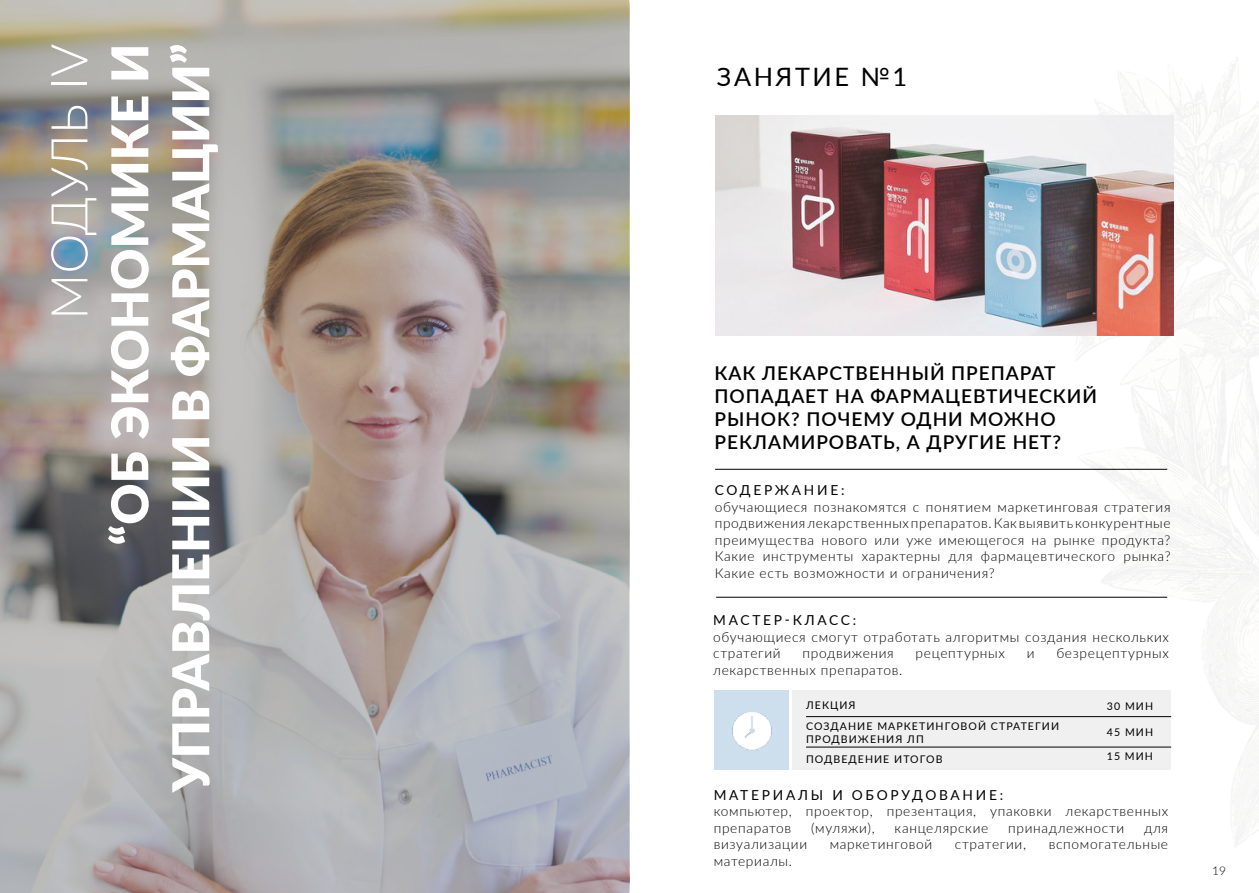
<style>
.page{position:relative;width:1259px;height:893px;background:#fff}
.page>*{position:absolute;margin:0;border:0;box-sizing:border-box;transform-origin:0 0}
.t1{font:900 50.7px/60.9px "Lato";color:#fff;text-align:right}
.t2{font:300 50.7px "Lato";letter-spacing:-.01em;color:#fff}
.t3{font:25.35px "Lato";letter-spacing:.1em;color:#000}
.t4{font:600 19.05px/22.8px "Lato";letter-spacing:.05em;color:#000}
.t5{font:300 13.8px/16.5px "Lato";letter-spacing:.05em;color:#000}
.t6{font:13.8px "Lato";letter-spacing:.2em;color:#000}
.t7{font:300 12px "Lato";color:#000}
.t8{font:10.5px/12.8px "Lato";letter-spacing:.1em;color:#000}
</style>
<div class="page">
<svg style="left:0;top:0;width:629px;height:893px;background:#a5a19e"></svg>
<img style="left:716px;top:116px;width:458px;height:220px">
<hr style="left:715px;top:469px;width:452px;height:1px;background:#000">
<hr style="left:716px;top:597px;width:451px;height:1px;background:#000">
<div style="left:792px;top:690px;width:379px;height:80px;background:#f0f0f0"></div>
<div style="left:714px;top:690px;width:74px;height:80px;background:#cddeed"></div>
<hr style="left:806px;top:716px;width:365px;height:1px;background:#000">
<hr style="left:806px;top:747px;width:365px;height:1px;background:#000">
<img style="left:732px;top:712px;width:39px;height:38px">
<h1 class="t2" style="left:34px;top:320px;width:278px;rotate:-90deg">МОДУЛЬ IV</h1>
<h1 class="t1" style="left:97px;top:792px;width:750px;rotate:-90deg">“ОБ ЭКОНОМИКЕ И<br>УПРАВЛЕНИИ В ФАРМАЦИИ”</h1>
<h2 class="t3" style="left:717px;top:59px;width:192px">ЗАНЯТИЕ №1</h2>
<h3 class="t4" style="left:714px;top:361px;width:384px">КАК ЛЕКАРСТВЕННЫЙ ПРЕПАРАТ<br>ПОПАДАЕТ НА ФАРМАЦЕВТИЧЕСКИЙ<br>РЫНОК? ПОЧЕМУ ОДНИ МОЖНО<br>РЕКЛАМИРОВАТЬ, А ДРУГИЕ НЕТ?</h3>
<p class="t6" style="left:715px;top:480px;width:131px">СОДЕРЖАНИЕ:</p>
<p class="t5" style="left:715px;top:498px;width:457px;text-align:justify">обучающиеся познакомятся с понятием маркетинговая стратегия продвижения лекарственных препаратов. Как выявить конкурентные преимущества нового или уже имеющегося на рынке продукта?<br>Какие инструменты характерны для фармацевтического рынка?<br>Какие есть возможности и ограничения?</p>
<p class="t6" style="left:713px;top:610px;width:145px">МАСТЕР-КЛАСС:</p>
<p class="t5" style="left:713px;top:628px;width:457px">обучающиеся смогут отработать алгоритмы создания нескольких стратегий</p>
<p class="t5" style="left:802px;top:645px;width:93px">продвижения</p>
<p class="t5" style="left:915px;top:645px;width:91px">рецептурных</p>
<p class="t5" style="left:1026px;top:645px;width:9px">и</p>
<p class="t5" style="left:1056px;top:645px;width:114px">безрецептурных</p>
<p class="t5" style="left:713px;top:661px;width:191px">лекарственных препаратов.</p>
<p class="t8" style="left:806px;top:698px;width:51px">ЛЕКЦИЯ</p>
<p class="t8" style="left:1107px;top:700px;width:48px">30 МИН</p>
<p class="t8" style="left:806px;top:720px;width:254px">СОЗДАНИЕ МАРКЕТИНГОВОЙ СТРАТЕГИИ<br>ПРОДВИЖЕНИЯ ЛП</p>
<p class="t8" style="left:1107px;top:726px;width:48px">45 МИН</p>
<p class="t8" style="left:806px;top:752px;width:138px">ПОДВЕДЕНИЕ ИТОГОВ</p>
<p class="t8" style="left:1106px;top:749px;width:48px">15 МИН</p>
<p class="t6" style="left:713px;top:785px;width:291px">МАТЕРИАЛЫ И ОБОРУДОВАНИЕ:</p>
<p class="t5" style="left:713px;top:802px;width:456px">компьютер, проектор, презентация, упаковки лекарственных препаратов</p>
<p class="t5" style="left:811px;top:819px;width:65px">(муляжи),</p>
<p class="t5" style="left:894px;top:819px;width:95px">канцелярские</p>
<p class="t5" style="left:1008px;top:819px;width:118px">принадлежности</p>
<p class="t5" style="left:1144px;top:819px;width:25px">для</p>
<p class="t5" style="left:713px;top:835px;width:95px">визуализации</p>
<p class="t5" style="left:829px;top:835px;width:104px">маркетинговой</p>
<p class="t5" style="left:955px;top:835px;width:73px">стратегии,</p>
<p class="t5" style="left:1048px;top:835px;width:121px">вспомогательные</p>
<p class="t5" style="left:713px;top:852px;width:80px">материалы.</p>
<p class="t7" style="left:1212px;top:863px;width:15px">19</p>
</div>
